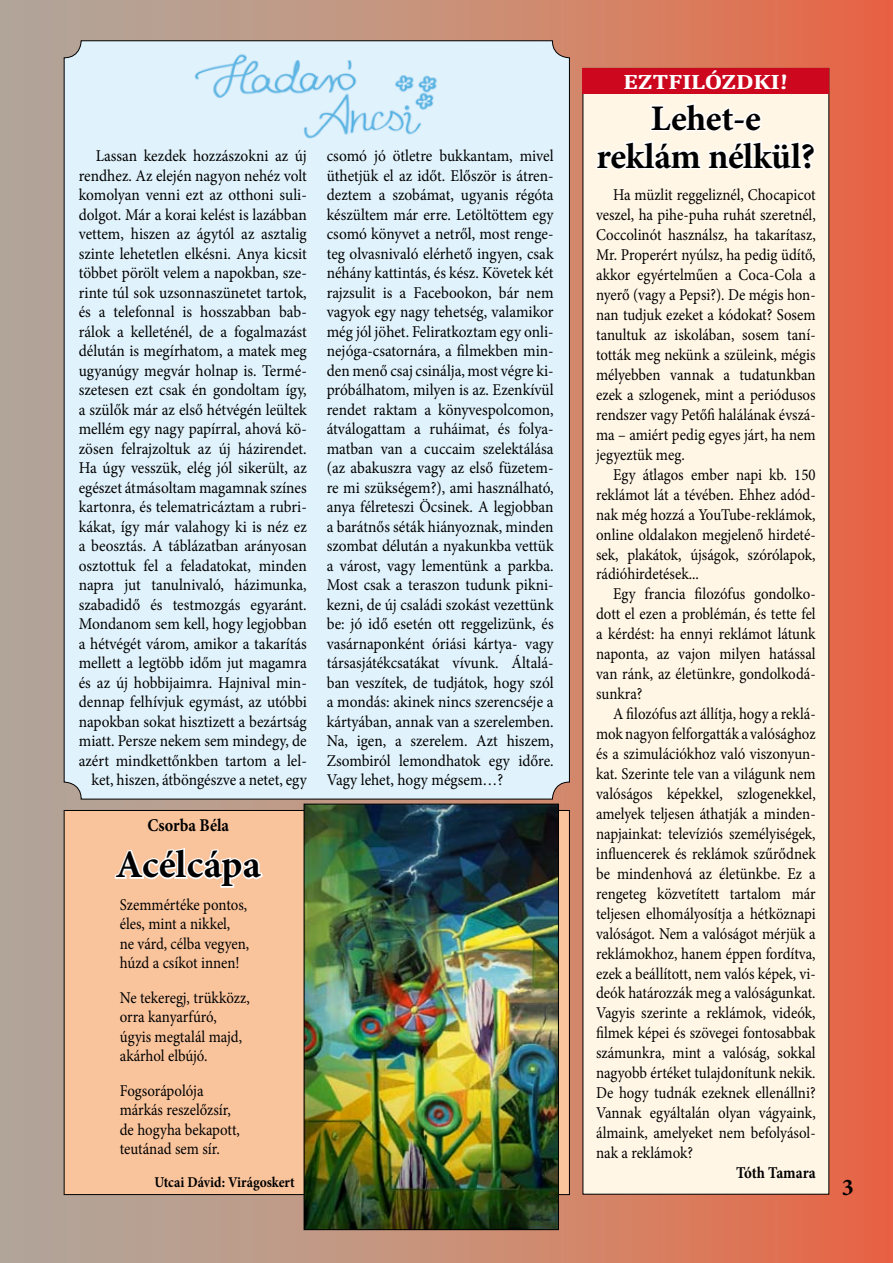
<style>
.page{position:relative;width:893px;height:1263px;background:#fff}
.page>*{position:absolute;margin:0;border:0;box-sizing:border-box;transform-origin:0 0}
.t1{font:700 39px "Minion Pro";letter-spacing:.005em;color:#000}
.t2{font:700 36px/38px "Minion Pro";letter-spacing:-.01em;color:#000;text-align:center}
.t3{font:700 21px "Caladea";color:#fff;scale:1.2 1}
.t4{font:700 18px "Minion Pro";color:#000;scale:.9 1}
.t5{font:16.5px/19.5px "Minion Pro";color:#000;text-align:right;scale:.93 1}
.t6{font:16.5px/20px "Minion Pro";color:#000;text-align:justify;scale:.9 1}
.t7{font:700 16.5px "Minion Pro";letter-spacing:-.005em;color:#000;scale:.9 1}
.t8{font:700 15px "Minion Pro";color:#000;scale:.9 1}
</style>
<div class="page">
<div style="left:0;top:0;width:893px;height:1263px;background:linear-gradient(to right,#a9aa9e,#e56a48)"></div>
<div style="left:583px;top:68px;width:246px;height:1126px;background:#fff6e6"></div>
<svg style="left:596px;top:103px;width:219px;height:67px"></svg>
<div style="left:583px;top:68px;width:246px;height:26px;background:#cc071e"></div>
<div style="left:64px;top:810px;width:505px;height:384px;background:#f9c39c"></div>
<svg style="left:114px;top:848px;width:149px;height:40px"></svg>
<div style="left:64px;top:41px;width:505px;height:758px;background:#e0f2fb;border-radius:17px"></div>
<img style="left:194px;top:54px;width:243px;height:85px">
<img style="left:306px;top:806px;width:251px;height:422px">
<div style="left:304px;top:804px;width:255px;height:426px;border:1px solid #000"></div>
<svg style="left:843px;top:1180px;width:10px;height:15px"></svg>
<p class="t5" style="left:79px;top:146px;width:247px">Lassan kezdek hozzászokni az új rendhez. Az elején nagyon nehéz volt komolyan venni ezt az otthoni suli&shy;dolgot. Már a korai kelést is lazábban vettem, hiszen az ágytól az asztalig szinte lehetetlen elkésni. Anya kicsit többet pörölt velem a napokban, sze&shy;rinte túl sok uzsonnaszünetet tartok, és a telefonnal is hosszabban bab&shy;rálok a kelleténél, de a fogalmazást délután is megírhatom, a matek meg ugyanúgy megvár holnap is. Termé&shy;szetesen ezt csak én gondoltam így, a szülők már az első hétvégén leültek mellém egy nagy papírral, ahová kö&shy;zösen felrajzoltuk az új házirendet.<br>Ha úgy vesszük, elég jól sikerült, az egészet átmásoltam magamnak színes kartonra, és telematricáztam a rubri&shy;kákat, így már valahogy ki is néz ez a beosztás. A táblázatban arányosan osztottuk fel a feladatokat, minden napra jut tanulnivaló, házimunka, szabadidő és testmozgás egyaránt.<br>Mondanom sem kell, hogy legjobban a hétvégét várom, amikor a takarítás mellett a legtöbb időm jut magamra és az új hobbijaimra. Hajnival min&shy;dennap felhívjuk egymást, az utóbbi napokban sokat hisztizett a bezártság miatt. Persze nekem sem mindegy, de azért mindkettőnkben tartom a lel&shy;ket, hiszen, átböngészve a netet, egy</p>
<p class="t5" style="left:327px;top:146px;width:245px;text-align:justify">csomó jó ötletre bukkantam, mivel üthetjük el az időt. Először is átren&shy;deztem a szobámat, ugyanis régóta készültem már erre. Letöltöttem egy csomó könyvet a netről, most renge&shy;teg olvasnivaló elérhető ingyen, csak néhány kattintás, és kész. Követek két rajzsulit is a Facebookon, bár nem vagyok egy nagy tehetség, valamikor még jól jöhet. Feliratkoztam egy onli&shy;nejóga-csatornára, a filmekben min&shy;den menő csaj csinálja, most végre ki&shy;próbálhatom, milyen is az. Ezenkívül rendet raktam a könyvespolcomon, átválogattam a ruháimat, és folya&shy;matban van a cuccaim szelektálása (az abakuszra vagy az első füzetem&shy;re mi szükségem?), ami használható, anya félreteszi Öcsinek. A legjobban a barátnős séták hiányoznak, minden szombat délután a nyakunkba vettük a várost, vagy lementünk a parkba.<br>Most csak a teraszon tudunk pikni&shy;kezni, de új családi szokást vezettünk be: jó idő esetén ott reggelizünk, és vasárnaponként óriási kártya- vagy társasjátékcsatákat vívunk. Általá&shy;ban veszítek, de tudjátok, hogy szól a mondás: akinek nincs szerencséje a kártyában, annak van a szerelemben.<br>Na, igen, a szerelem. Azt hiszem, Zsombiról lemondhatok egy időre.<br>Vagy lehet, hogy mégsem…?</p>
<p class="t4" style="left:148px;top:813px;width:92px">Csorba Béla</p>
<h1 class="t1" style="left:116px;top:837px;width:147px">Acélcápa</h1>
<p class="t6" style="left:120px;top:895px;width:145px;line-height:19.5px;text-align:left">Szemmértéke pontos, éles, mint a nikkel,<br>ne várd, célba vegyen, húzd a csíkot innen!</p>
<p class="t6" style="left:120px;top:988px;width:146px;line-height:19.5px;text-align:left">Ne tekeregj, trükközz, orra kanyarfúró, úgyis megtalál majd, akárhol elbújó.</p>
<p class="t6" style="left:120px;top:1081px;width:135px;line-height:19.5px;text-align:left">Fogsorápolója márkás reszelőzsír, de hogyha bekapott, teutánad sem sír.</p>
<p class="t8" style="left:154px;top:1172px;width:158px">Utcai Dávid: Virágoskert</p>
<p class="t3" style="left:623px;top:69px;width:139px">Eztfilózdki!</p>
<h2 class="t2" style="left:597px;top:99px;width:220px">Lehet-e reklám nélkül?</h2>
<p class="t6" style="left:596px;top:185px;width:246px;text-indent:17px">Ha müzlit reggeliznél, Chocapicot veszel, ha pihe-puha ruhát szeretnél, Coccolinót használsz, ha takarítasz, Mr. Properért nyúlsz, ha pedig üdítő, akkor egyértelműen a Coca-Cola a nyerő (vagy a Pepsi?). De mégis hon&shy;nan tudjuk ezeket a kódokat? Sosem tanultuk az iskolában, sosem taní&shy;tották meg nekünk a szüleink, mégis mélyebben vannak a tudatunkban ezek a szlogenek, mint a periódusos rendszer vagy Petőfi halálának évszá&shy;ma – amiért pedig egyes járt, ha nem jegyeztük meg.</p>
<p class="t6" style="left:596px;top:464px;width:246px;text-indent:17px">Egy átlagos ember napi kb. 150 reklámot lát a tévében. Ehhez adód&shy;nak még hozzá a YouTube-reklámok, online oldalakon megjelenő hirdeté&shy;sek, plakátok, újságok, szórólapok, rádióhirdetések...</p>
<p class="t6" style="left:596px;top:584px;width:246px;text-indent:17px">Egy francia filozófus gondolko&shy;dott el ezen a problémán, és tette fel a kérdést: ha ennyi reklámot látunk naponta, az vajon milyen hatással van ránk, az életünkre, gondolkodá&shy;sunkra?</p>
<p class="t6" style="left:596px;top:704px;width:246px;text-indent:17px">A filozófus azt állítja, hogy a reklá&shy;mok nagyon felforgatták a valósághoz és a szimulációkhoz való viszonyun&shy;kat. Szerinte tele van a világunk nem valóságos képekkel, szlogenekkel, amelyek teljesen áthatják a minden&shy;napjainkat: televíziós személyiségek, influencerek és reklámok szűrődnek be mindenhová az életünkbe. Ez a rengeteg közvetített tartalom már teljesen elhomályosítja a hétköznapi valóságot. Nem a valóságot mérjük a reklámokhoz, hanem éppen fordítva, ezek a beállított, nem valós képek, vi&shy;deók határozzák meg a valóságunkat.<br>Vagyis szerinte a reklámok, videók, filmek képei és szövegei fontosabbak számunkra, mint a valóság, sokkal nagyobb értéket tulajdonítunk nekik.<br>De hogy tudnák ezeknek ellenállni?<br>Vannak egyáltalán olyan vágyaink, álmaink, amelyeket nem befolyásol&shy;nak a reklámok?</p>
<p class="t7" style="left:736px;top:1161px;width:90px">Tóth Tamara</p>
</div>
